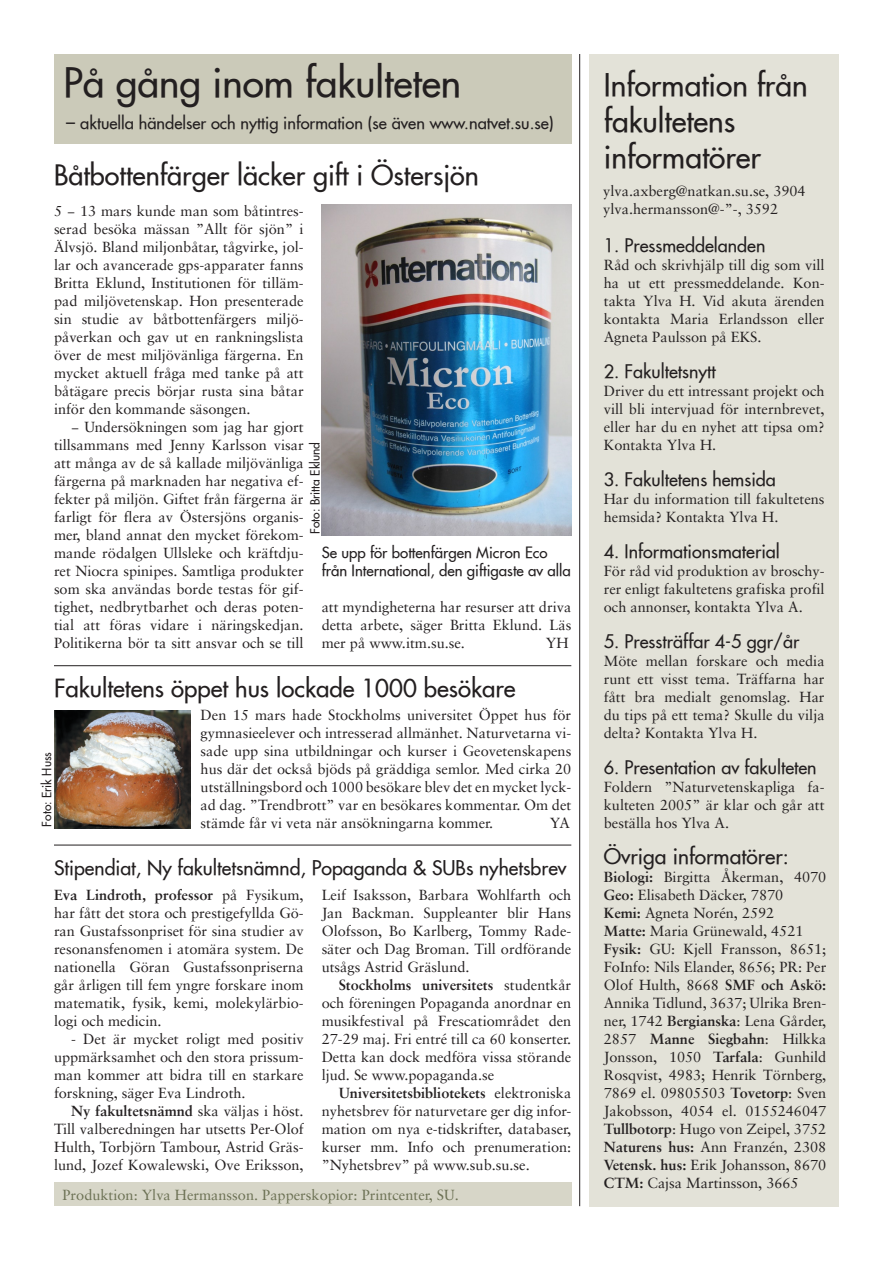
<style>
.page{position:relative;width:893px;height:1263px;background:#fff}
.page>*{position:absolute;margin:0;border:0;box-sizing:border-box;transform-origin:0 0}
.t1{font:500 39px "Futura";color:#231f20}
.t2{font:500 30px/36px "Futura";color:#231f20}
.t3{font:500 27px "Futura";color:#231f20}
.t4{font:500 24px "Futura";color:#231f20}
.t5{font:500 21px "Futura";color:#231f20}
.t6{font:500 19.5px "Futura";color:#231f20}
.t7{font:500 18px "Futura";color:#231f20}
.t8{font:500 16.5px "Futura";color:#231f20}
.t9{font:500 15px/18px "Futura";color:#231f20}
.t10{font:14.55px/18px "Sabon";color:#231f20;text-align:justify}
.t11{font:14.55px "Sabon";color:#6c7154}
.t12{font:500 12px "Futura";color:#231f20}
.s1{font-size:18px}
.s2{font-weight:700}
</style>
<div class="page">
<div style="left:54px;top:54px;width:517px;height:90px;background:#cbcab9"></div>
<div style="left:54px;top:1182px;width:517px;height:24px;background:#d7d6c8"></div>
<div style="left:589px;top:54px;width:250px;height:1152px;background:#e3e2d8"></div>
<hr style="left:579px;top:54px;width:1px;height:1152px;background:#231f20">
<hr style="left:54px;top:665px;width:517px;height:1px;background:#231f20">
<hr style="left:54px;top:845px;width:517px;height:1px;background:#231f20">
<img style="left:322px;top:205px;width:249px;height:331px">
<img style="left:54px;top:711px;width:136px;height:117px">
<h1 class="t1" style="left:64px;top:58px;width:399px">På gång inom fakulteten</h1>
<p class="t8" style="left:66px;top:112px;width:489px"><span class="s1">–</span> aktuella händelser och nyttig information (se även www.natvet.su.se)</p>
<h3 class="t3" style="left:54px;top:158px;width:426px">Båtbottenfärger läcker gift i Östersjön</h3>
<p class="t10" style="left:54px;top:202px;width:251px">5 − 13 mars kunde man som båtintres&shy;serad besöka mässan ”Allt för sjön” i Älvsjö. Bland miljonbåtar, tågvirke, jol&shy;lar och avancerade gps-apparater fanns Britta Eklund, Institutionen för tilläm&shy;pad miljövetenskap. Hon presenterade sin studie av båtbottenfärgers miljö&shy;påverkan och gav ut en rankningslista över de mest miljövänliga färgerna. En mycket aktuell fråga med tanke på att båtägare precis börjar rusta sina båtar inför den kommande säsongen.</p>
<p class="t10" style="left:54px;top:418px;width:251px;text-indent:17px">− Undersökningen som jag har gjort tillsammans med Jenny Karlsson visar att många av de så kallade miljövänliga färgerna på marknaden har negativa ef&shy;fekter på miljön. Giftet från färgerna är farligt för flera av Östersjöns organis&shy;mer, bland annat den mycket förekom&shy;mande rödalgen Ullsleke och kräftdju&shy;ret Niocra spinipes. Samtliga produkter som ska användas borde testas för gif&shy;tighet, nedbrytbarhet och deras poten&shy;tial att föras vidare i näringskedjan.<br>Politikerna bör ta sitt ansvar och se till</p>
<p class="t12" style="left:308px;top:534px;width:93px;rotate:-90deg">Foto: Britta Eklund</p>
<p class="t9" style="left:322px;top:544px;width:251px">Se upp för bottenfärgen Micron Eco från International, den giftigaste av alla</p>
<p class="t10" style="left:322px;top:598px;width:251px">att myndigheterna har resurser att driva detta arbete, säger Britta Eklund. Läs mer på www.itm.su.se.</p>
<p class="t10" style="left:546px;top:634px;width:24px">YH</p>
<h3 class="t4" style="left:54px;top:673px;width:463px">Fakultetens öppet hus lockade 1000 besökare</h3>
<p class="t12" style="left:39px;top:826px;width:76px;rotate:-90deg">Foto: Erik Huss</p>
<p class="t10" style="left:201px;top:706px;width:372px">Den 15 mars hade Stockholms universitet Öppet hus för gymnasieelever och intresserad allmänhet. Naturvetarna vi&shy;sade upp sina utbildningar och kurser i Geovetenskapens hus där det också bjöds på gräddiga semlor. Med cirka 20 utställningsbord och 1000 besökare blev det en mycket lyck&shy;ad dag. ”Trendbrott” var en besökares kommentar. Om det stämde får vi veta när ansökningarna kommer.</p>
<p class="t10" style="left:550px;top:814px;width:21px">YA</p>
<h3 class="t6" style="left:54px;top:855px;width:514px">Stipendiat, Ny fakultetsnämnd, Popaganda &amp; SUBs nyhetsbrev</h3>
<p class="t10" style="left:54px;top:886px;width:251px"><span class="s2">Eva Lindroth, professor</span> på Fysikum, har fått det stora och prestigefyllda Gö&shy;ran Gustafssonpriset för sina studier av resonansfenomen i atomära system. De nationella Göran Gustafssonpriserna går årligen till fem yngre forskare inom matematik, fysik, kemi, molekylärbio&shy;logi och medicin.</p>
<p class="t10" style="left:54px;top:1030px;width:251px;text-indent:17px">- Det är mycket roligt med positiv uppmärksamhet och den stora prissum&shy;man kommer att bidra till en starkare forskning, säger Eva Lindroth.</p>
<p class="t10" style="left:54px;top:1102px;width:251px;text-indent:17px"><span class="s2">Ny fakultetsnämnd</span> ska väljas i höst.<br>Till valberedningen har utsetts Per-Olof Hulth, Torbjörn Tambour, Astrid Gräs&shy;lund, Jozef Kowalewski, Ove Eriksson,</p>
<p class="t10" style="left:322px;top:886px;width:251px">Leif Isaksson, Barbara Wohlfarth och Jan Backman. Suppleanter blir Hans Olofsson, Bo Karlberg, Tommy Rade&shy;säter och Dag Broman. Till ordförande utsågs Astrid Gräslund.</p>
<p class="t10" style="left:322px;top:976px;width:251px;text-indent:17px"><span class="s2">Stockholms universitets</span> studentkår och föreningen Popaganda anordnar en musikfestival på Frescatiområdet den 27-29 maj. Fri entré till ca 60 konserter.<br>Detta kan dock medföra vissa störande ljud. Se www.popaganda.se</p>
<p class="t10" style="left:322px;top:1084px;width:251px;text-indent:17px"><span class="s2">Universitetsbibliotekets</span> elektroniska nyhetsbrev för naturvetare ger dig infor&shy;mation om nya e-tidskrifter, databaser, kurser mm. Info och prenumeration: ”Nyhetsbrev” på www.sub.su.se.</p>
<p class="t11" style="left:63px;top:1186px;width:398px">Produktion: Ylva Hermansson. Papperskopior: Printcenter, SU.</p>
<h2 class="t2" style="left:604px;top:68px;width:206px">Information från fakultetens informatörer</h2>
<p class="t10" style="left:603px;top:182px;width:204px;line-height:17.4px">ylva.axberg@natkan.su.se, 3904 ylva.hermansson@-”-, 3592</p>
<p class="t7" style="left:604px;top:234px;width:163px">1. Pressmeddelanden</p>
<p class="t10" style="left:604px;top:256px;width:222px">Råd och skrivhjälp till dig som vill ha ut ett pressmeddelande. Kon&shy;takta Ylva H. Vid akuta ärenden kontakta Maria Erlandsson eller Agneta Paulsson på EKS.</p>
<p class="t7" style="left:604px;top:360px;width:113px">2. Fakultetsnytt</p>
<p class="t10" style="left:604px;top:382px;width:222px">Driver du ett intressant projekt och vill bli intervjuad för internbrevet, eller har du en nyhet att tipsa om?<br>Kontakta Ylva H.</p>
<p class="t7" style="left:604px;top:468px;width:174px">3. Fakultetens hemsida</p>
<p class="t10" style="left:604px;top:490px;width:222px">Har du information till fakultetens hemsida? Kontakta Ylva H.</p>
<p class="t7" style="left:604px;top:540px;width:178px">4. Informationsmaterial</p>
<p class="t10" style="left:604px;top:562px;width:222px">För råd vid produktion av broschy&shy;rer enligt fakultetens grafiska profil och annonser, kontakta Ylva A.</p>
<p class="t7" style="left:604px;top:630px;width:197px">5. Pressträffar 4-5 ggr/år</p>
<p class="t10" style="left:604px;top:652px;width:222px">Möte mellan forskare och media runt ett visst tema. Träffarna har fått bra medialt genomslag. Har du tips på ett tema? Skulle du vilja delta? Kontakta Ylva H.</p>
<p class="t7" style="left:604px;top:756px;width:214px">6. Presentation av fakulteten</p>
<p class="t10" style="left:604px;top:778px;width:222px">Foldern ”Naturvetenskapliga fa&shy;kulteten 2005” är klar och går att beställa hos Ylva A.</p>
<h3 class="t5" style="left:604px;top:843px;width:187px">Övriga informatörer:</h3>
<p class="t10" style="left:604px;top:868px;width:224px;text-align:left"><span class="s2">Biologi:</span> Birgitta Åkerman, 4070<br><span class="s2">Geo:</span> Elisabeth Däcker, 7870<br><span class="s2">Kemi:</span> Agneta Norén, 2592<br><span class="s2">Matte:</span> Maria Grünewald, 4521<br><span class="s2">Fysik:</span> GU: Kjell Fransson, 8651;<br>FoInfo: Nils Elander, 8656; PR: Per<br>Olof Hulth, 8668 <span class="s2">SMF och Askö:<br></span>Annika Tidlund, 3637; Ulrika Bren&shy;ner, 1742 <span class="s2">Bergianska</span>: Lena Gårder,<br>2857 <span class="s2">Manne Siegbahn</span>: Hilkka<br>Jonsson, 1050 <span class="s2">Tarfala</span>: Gunhild<br>Rosqvist, 4983; Henrik Törnberg,<br>7869 el. 09805503 <span class="s2">Tovetorp</span>: Sven<br>Jakobsson, 4054 el. 0155246047<br><span class="s2">Tullbotorp</span>: Hugo von Zeipel, 3752<br><span class="s2">Naturens hus:</span> Ann Franzén, 2308<br><span class="s2">Vetensk. hus:</span> Erik Johansson, 8670<br><span class="s2">CTM:</span> Cajsa Martinsson, 3665</p>
</div>
